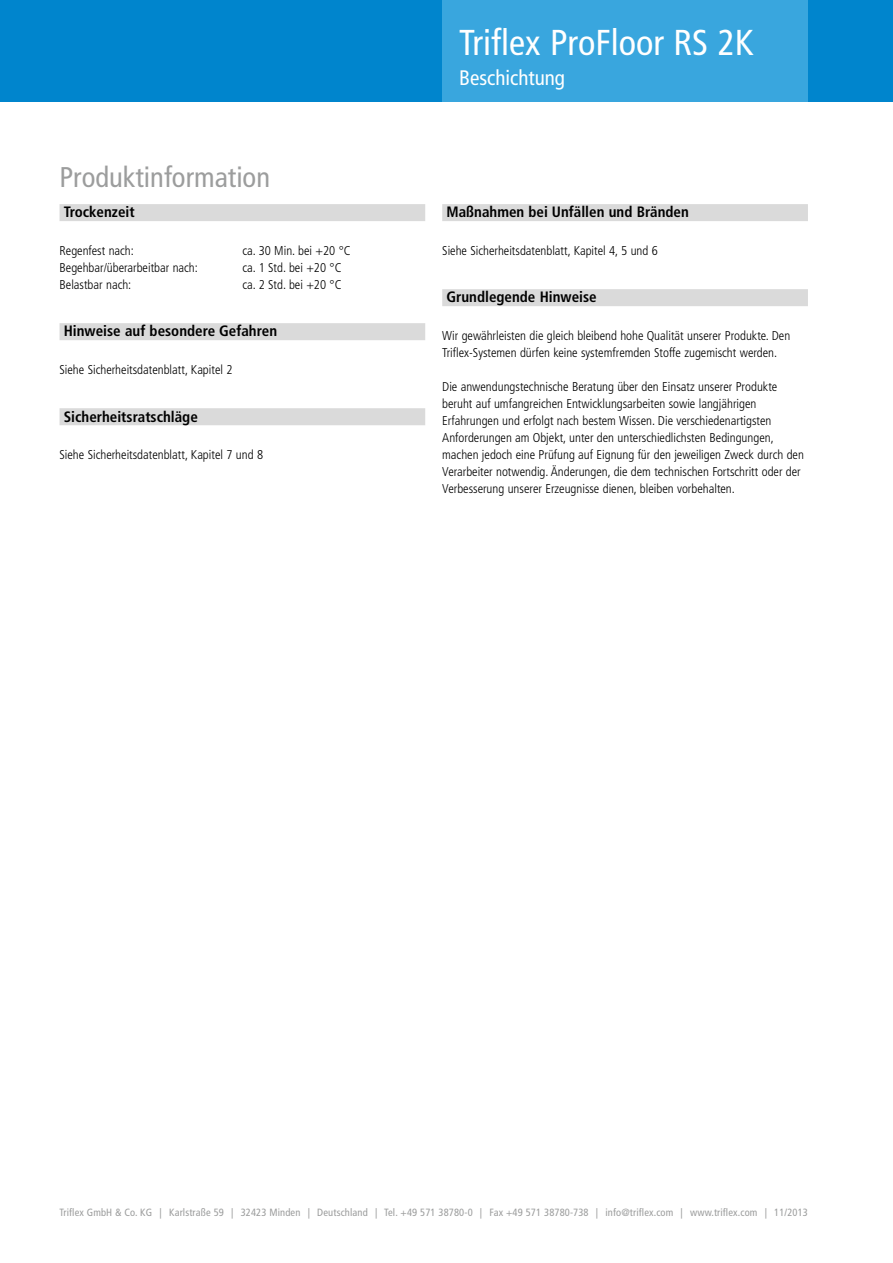
<style>
.page{position:relative;width:893px;height:1263px;background:#fff}
.page>*{position:absolute;margin:0;border:0;box-sizing:border-box;transform-origin:0 0}
.t1{font:condensed 36px "Frutiger LTCE";color:#fff}
.t2{font:condensed 28.5px "Frutiger LTCE";color:#9c9d9d}
.t3{font:condensed 21px "Frutiger LT";color:#fff}
.t4{font:700 condensed 15px "Frutiger LTCE";color:#000}
.t5{font:300 condensed 12.75px/17px "Frutiger LTCE";color:#000}
.t6{font:condensed 10.5px "Frutiger LTCE";letter-spacing:.01em;color:#9c9d9d}
</style>
<div class="page">
<div style="left:0;top:0;width:893px;height:102px;background:#0085cd"></div>
<div style="left:442px;top:0;width:366px;height:102px;background:#39a6de"></div>
<div style="left:60px;top:204px;width:365px;height:17px;background:#dadada"></div>
<div style="left:60px;top:323px;width:365px;height:17px;background:#dadada"></div>
<div style="left:60px;top:408px;width:365px;height:17px;background:#dadada"></div>
<div style="left:442px;top:204px;width:366px;height:17px;background:#dadada"></div>
<div style="left:442px;top:289px;width:366px;height:17px;background:#dadada"></div>
<h2 class="t2" style="left:60px;top:161px;width:212px">Produktinformation</h2>
<p class="t4" style="left:64px;top:203px;width:72px">Trockenzeit</p>
<p class="t5" style="left:60px;top:242px;width:76px">Regenfest nach:</p>
<p class="t5" style="left:242px;top:242px;width:110px">ca. 30 Min. bei +20 °C</p>
<p class="t5" style="left:60px;top:259px;width:140px">Begehbar/überarbeitbar nach:</p>
<p class="t5" style="left:242px;top:259px;width:101px">ca. 1 Std. bei +20 °C</p>
<p class="t5" style="left:60px;top:276px;width:73px">Belastbar nach:</p>
<p class="t5" style="left:242px;top:276px;width:101px">ca. 2 Std. bei +20 °C</p>
<p class="t4" style="left:64px;top:322px;width:215px">Hinweise auf besondere Gefahren</p>
<p class="t5" style="left:60px;top:361px;width:175px">Siehe Sicherheitsdatenblatt, Kapitel 2</p>
<p class="t4" style="left:64px;top:407px;width:136px">Sicherheitsratschläge</p>
<p class="t5" style="left:60px;top:446px;width:205px">Siehe Sicherheitsdatenblatt, Kapitel 7 und 8</p>
<h1 class="t1" style="left:459px;top:22px;width:296px">Triflex ProFloor RS 2K</h1>
<h3 class="t3" style="left:459px;top:66px;width:107px">Beschichtung</h3>
<p class="t4" style="left:446px;top:203px;width:244px">Maßnahmen bei Unfällen und Bränden</p>
<p class="t5" style="left:442px;top:242px;width:217px">Siehe Sicherheitsdatenblatt, Kapitel 4, 5 und 6</p>
<p class="t4" style="left:446px;top:288px;width:152px">Grundlegende Hinweise</p>
<p class="t5" style="left:442px;top:327px;width:349px">Wir gewährleisten die gleich bleibend hohe Qualität unserer Produkte. Den<br>Triflex-Systemen dürfen keine systemfremden Stoffe zugemischt werden.</p>
<p class="t5" style="left:442px;top:378px;width:363px">Die anwendungstechnische Beratung über den Einsatz unserer Produkte beruht auf umfangreichen Entwicklungsarbeiten sowie langjährigen Erfahrungen und erfolgt nach bestem Wissen. Die verschiedenartigsten Anforderungen am Objekt, unter den unterschiedlichsten Bedingungen, machen jedoch eine Prüfung auf Eignung für den jeweiligen Zweck durch den Verarbeiter notwendig. Änderungen, die dem technischen Fortschritt oder der Verbesserung unserer Erzeugnisse dienen, bleiben vorbehalten.</p>
<p class="t6" style="left:60px;top:1206px;width:750px">Triflex GmbH &amp; Co. KG | Karlstraße 59 | 32423 Minden | Deutschland | Tel. +49 571 38780-0 | Fax +49 571 38780-738 | info@triflex.com | www.triflex.com | 11/2013</p>
</div>
